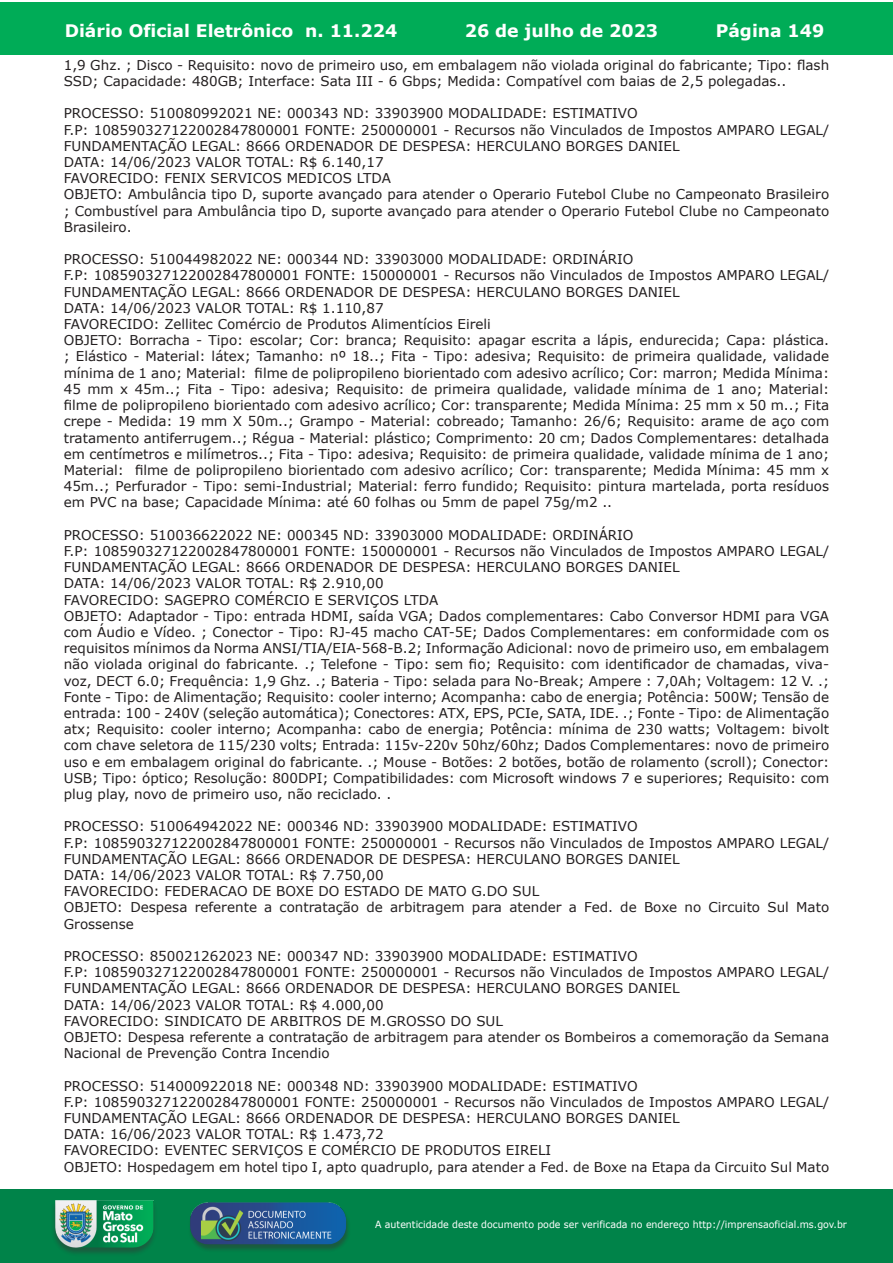
<style>
.page{position:relative;width:893px;height:1263px;background:#fff}
.page>*{position:absolute;margin:0;border:0;box-sizing:border-box;transform-origin:0 0}
.t1{font:700 17.25px "Verdana";color:#fff}
.t2{font:13.5px/16.2px "Verdana";color:#231f20}
.t3{font:9.9px "Verdana";color:#fff;scale:.95 1}
</style>
<div class="page">
<div style="left:0;top:2px;width:893px;height:53px;background:#00ac57"></div>
<div style="left:1px;top:1189px;width:892px;height:74px;background:#008349"></div>
<img style="left:49px;top:1198px;width:111px;height:61px">
<img style="left:185px;top:1201px;width:168px;height:54px">
<p class="t1" style="left:65px;top:18px;width:334px">Diário Oficial Eletrônico n. 11.224</p>
<p class="t1" style="left:465px;top:18px;width:195px">26 de julho de 2023</p>
<p class="t1" style="left:716px;top:18px;width:110px">Página 149</p>
<p class="t2" style="left:64px;top:57px;width:767px">1,9 Ghz. ; Disco - Requisito: novo de primeiro uso, em embalagem não violada original do fabricante; Tipo: flash<br>SSD; Capacidade: 480GB; Interface: Sata III - 6 Gbps; Medida: Compatível com baias de 2,5 polegadas..</p>
<p class="t2" style="left:64px;top:105px;width:767px">PROCESSO: 510080992021 NE: 000343 ND: 33903900 MODALIDADE: ESTIMATIVO<br>F.P: 108590327122002847800001 FONTE: 250000001 - Recursos não Vinculados de Impostos AMPARO LEGAL/ FUNDAMENTAÇÃO LEGAL: 8666 ORDENADOR DE DESPESA: HERCULANO BORGES DANIEL<br>DATA: 14/06/2023 VALOR TOTAL: R$ 6.140,17<br>FAVORECIDO: FENIX SERVICOS MEDICOS LTDA<br>OBJETO: Ambulância tipo D, suporte avançado para atender o Operario Futebol Clube no Campeonato Brasileiro ; Combustível para Ambulância tipo D, suporte avançado para atender o Operario Futebol Clube no Campeonato Brasileiro.</p>
<p class="t2" style="left:64px;top:251px;width:767px">PROCESSO: 510044982022 NE: 000344 ND: 33903000 MODALIDADE: ORDINÁRIO<br>F.P: 108590327122002847800001 FONTE: 150000001 - Recursos não Vinculados de Impostos AMPARO LEGAL/ FUNDAMENTAÇÃO LEGAL: 8666 ORDENADOR DE DESPESA: HERCULANO BORGES DANIEL<br>DATA: 14/06/2023 VALOR TOTAL: R$ 1.110,87<br>FAVORECIDO: Zellitec Comércio de Produtos Alimentícios Eireli<br>OBJETO: Borracha - Tipo: escolar; Cor: branca; Requisito: apagar escrita a lápis, endurecida; Capa: plástica. ; Elástico - Material: látex; Tamanho: nº 18..; Fita - Tipo: adesiva; Requisito: de primeira qualidade, validade mínima de 1 ano; Material: filme de polipropileno biorientado com adesivo acrílico; Cor: marron; Medida Mínima:<br>45 mm x 45m..; Fita - Tipo: adesiva; Requisito: de primeira qualidade, validade mínima de 1 ano; Material: filme de polipropileno biorientado com adesivo acrílico; Cor: transparente; Medida Mínima: 25 mm x 50 m..; Fita crepe - Medida: 19 mm X 50m..; Grampo - Material: cobreado; Tamanho: 26/6; Requisito: arame de aço com tratamento antiferrugem..; Régua - Material: plástico; Comprimento: 20 cm; Dados Complementares: detalhada em centímetros e milímetros..; Fita - Tipo: adesiva; Requisito: de primeira qualidade, validade mínima de 1 ano; Material: filme de polipropileno biorientado com adesivo acrílico; Cor: transparente; Medida Mínima: 45 mm x 45m..; Perfurador - Tipo: semi-Industrial; Material: ferro fundido; Requisito: pintura martelada, porta resíduos em PVC na base; Capacidade Mínima: até 60 folhas ou 5mm de papel 75g/m2 ..</p>
<p class="t2" style="left:64px;top:527px;width:767px">PROCESSO: 510036622022 NE: 000345 ND: 33903000 MODALIDADE: ORDINÁRIO<br>F.P: 108590327122002847800001 FONTE: 150000001 - Recursos não Vinculados de Impostos AMPARO LEGAL/ FUNDAMENTAÇÃO LEGAL: 8666 ORDENADOR DE DESPESA: HERCULANO BORGES DANIEL<br>DATA: 14/06/2023 VALOR TOTAL: R$ 2.910,00<br>FAVORECIDO: SAGEPRO COMÉRCIO E SERVIÇOS LTDA<br>OBJETO: Adaptador - Tipo: entrada HDMI, saída VGA; Dados complementares: Cabo Conversor HDMI para VGA com Áudio e Vídeo. ; Conector - Tipo: RJ-45 macho CAT-5E; Dados Complementares: em conformidade com os requisitos mínimos da Norma ANSI/TIA/EIA-568-B.2; Informação Adicional: novo de primeiro uso, em embalagem não violada original do fabricante. .; Telefone - Tipo: sem fio; Requisito: com identificador de chamadas, viva&shy;voz, DECT 6.0; Frequência: 1,9 Ghz. .; Bateria - Tipo: selada para No-Break; Ampere : 7,0Ah; Voltagem: 12 V. .; Fonte - Tipo: de Alimentação; Requisito: cooler interno; Acompanha: cabo de energia; Potência: 500W; Tensão de entrada: 100 - 240V (seleção automática); Conectores: ATX, EPS, PCIe, SATA, IDE. .; Fonte - Tipo: de Alimentação atx; Requisito: cooler interno; Acompanha: cabo de energia; Potência: mínima de 230 watts; Voltagem: bivolt com chave seletora de 115/230 volts; Entrada: 115v-220v 50hz/60hz; Dados Complementares: novo de primeiro uso e em embalagem original do fabricante. .; Mouse - Botões: 2 botões, botão de rolamento (scroll); Conector:<br>USB; Tipo: óptico; Resolução: 800DPI; Compatibilidades: com Microsoft windows 7 e superiores; Requisito: com plug play, novo de primeiro uso, não reciclado. .</p>
<p class="t2" style="left:64px;top:818px;width:767px">PROCESSO: 510064942022 NE: 000346 ND: 33903900 MODALIDADE: ESTIMATIVO<br>F.P: 108590327122002847800001 FONTE: 250000001 - Recursos não Vinculados de Impostos AMPARO LEGAL/ FUNDAMENTAÇÃO LEGAL: 8666 ORDENADOR DE DESPESA: HERCULANO BORGES DANIEL<br>DATA: 14/06/2023 VALOR TOTAL: R$ 7.750,00<br>FAVORECIDO: FEDERACAO DE BOXE DO ESTADO DE MATO G.DO SUL<br>OBJETO: Despesa referente a contratação de arbitragem para atender a Fed. de Boxe no Circuito Sul Mato Grossense</p>
<p class="t2" style="left:64px;top:948px;width:767px">PROCESSO: 850021262023 NE: 000347 ND: 33903900 MODALIDADE: ESTIMATIVO<br>F.P: 108590327122002847800001 FONTE: 250000001 - Recursos não Vinculados de Impostos AMPARO LEGAL/ FUNDAMENTAÇÃO LEGAL: 8666 ORDENADOR DE DESPESA: HERCULANO BORGES DANIEL<br>DATA: 14/06/2023 VALOR TOTAL: R$ 4.000,00<br>FAVORECIDO: SINDICATO DE ARBITROS DE M.GROSSO DO SUL<br>OBJETO: Despesa referente a contratação de arbitragem para atender os Bombeiros a comemoração da Semana Nacional de Prevenção Contra Incendio</p>
<p class="t2" style="left:64px;top:1077px;width:767px">PROCESSO: 514000922018 NE: 000348 ND: 33903900 MODALIDADE: ESTIMATIVO<br>F.P: 108590327122002847800001 FONTE: 250000001 - Recursos não Vinculados de Impostos AMPARO LEGAL/ FUNDAMENTAÇÃO LEGAL: 8666 ORDENADOR DE DESPESA: HERCULANO BORGES DANIEL<br>DATA: 16/06/2023 VALOR TOTAL: R$ 1.473,72<br>FAVORECIDO: EVENTEC SERVIÇOS E COMÉRCIO DE PRODUTOS EIRELI<br>OBJETO: Hospedagem em hotel tipo I, apto quadruplo, para atender a Fed. de Boxe na Etapa da Circuito Sul Mato</p>
<p class="t3" style="left:375px;top:1218px;width:498px">A autenticidade deste documento pode ser verificada no endereço http://imprensaoficial.ms.gov.br</p>
</div>
